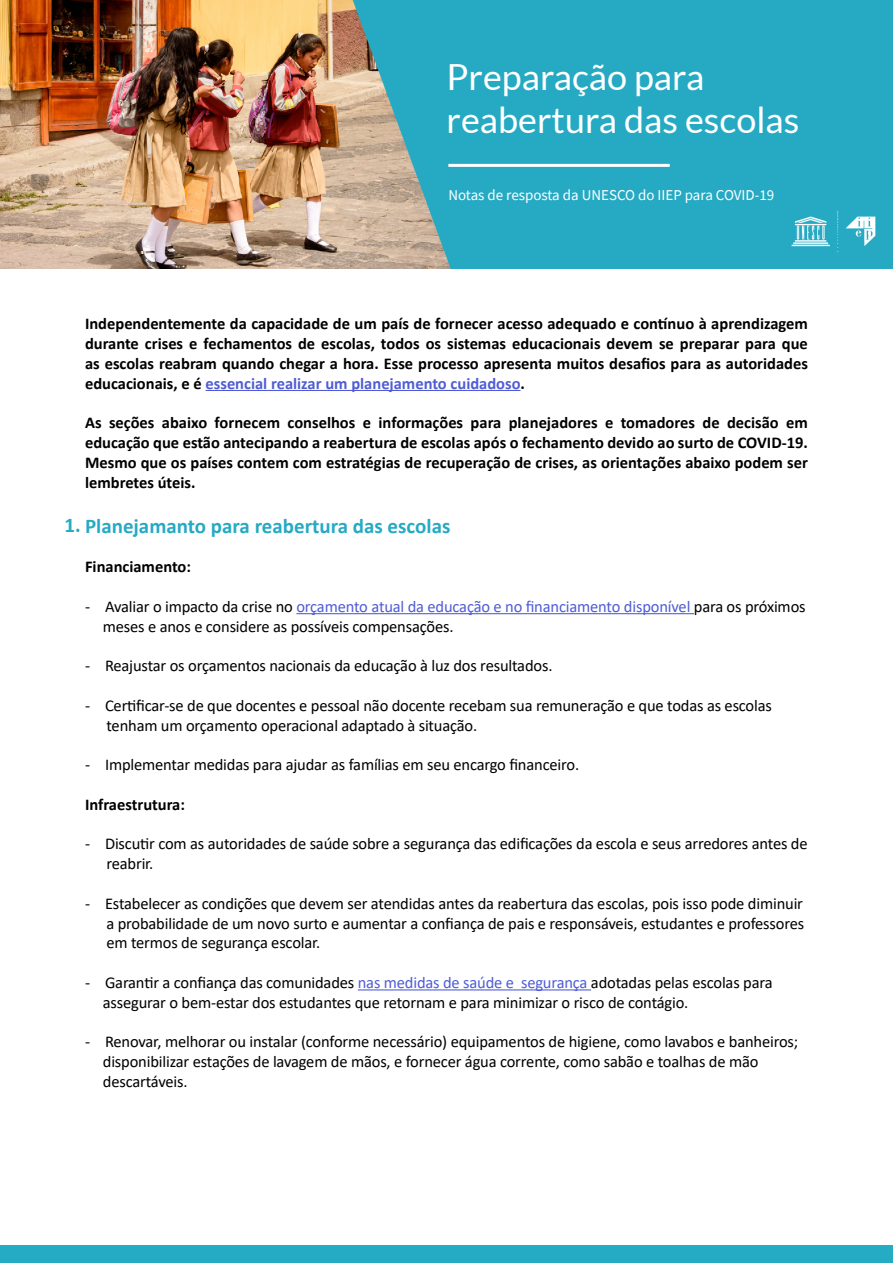
<style>
.page{position:relative;width:893px;height:1263px;background:#fff}
.page>*{position:absolute;margin:0;border:0;box-sizing:border-box;transform-origin:0 0}
.t1{font:36px/43.2px "Lato";color:#fff}
.t2{font:700 21px "Calibri";color:#26aac4}
.t3{font:16.5px/19.8px "Calibri";letter-spacing:-.01em;color:#000}
.t4{font:700 16.5px/19.8px "Calibri";color:#000;text-align:justify}
.t5{font:15px "Source Sans Pro";color:#fff}
.s1{color:#4f5cd6}
</style>
<div class="page">
<img style="left:0;top:0;width:893px;height:269px">
<div style="left:0;top:1245px;width:893px;height:18px;background:#26abc4"></div>
<hr style="left:448px;top:164px;width:222px;height:3px;background:#fff">
<hr style="left:206px;top:390px;width:315px;height:1px;background:#4f5cd6">
<hr style="left:296px;top:613px;width:398px;height:1px;background:#4f5cd6">
<hr style="left:358px;top:989px;width:233px;height:1px;background:#4f5cd6">
<h1 class="t1" style="left:446px;top:55px;width:354px">Preparação para reabertura das escolas</h1>
<p class="t5" style="left:448px;top:185px;width:327px">Notas de resposta da UNESCO do IIEP para COVID-19</p>
<p class="t4" style="left:85px;top:314px;width:724px">Independentemente da capacidade de um país de fornecer acesso adequado e contínuo à aprendizagem durante crises e fechamentos de escolas, todos os sistemas educacionais devem se preparar para que as escolas reabram quando chegar a hora. Esse processo apresenta muitos desafios para as autoridades educacionais, e é <span class="s1">essencial realizar um planejamento cuidadoso</span>.</p>
<p class="t4" style="left:85px;top:413px;width:724px">As seções abaixo fornecem conselhos e informações para planejadores e tomadores de decisão em educação que estão antecipando a reabertura de escolas após o fechamento devido ao surto de COVID-19.<br>Mesmo que os países contem com estratégias de recuperação de crises, as orientações abaixo podem ser lembretes úteis.</p>
<p class="t2" style="left:65px;top:511px;width:387px">1. Planejamanto para reabertura das escolas</p>
<p class="t4" style="left:85px;top:557px;width:108px">Financiamento:</p>
<p class="t3" style="left:103px;top:596px;width:704px;text-indent:-18px">- Avaliar o impacto da crise no <span class="s1">orçamento atual da educação e no financiamento disponível</span> para os próximos meses e anos e considere as possíveis compensações.</p>
<p class="t3" style="left:85px;top:655px;width:469px">- Reajustar os orçamentos nacionais da educação à luz dos resultados.</p>
<p class="t3" style="left:106px;top:695px;width:667px;text-indent:-21px">- Certificar-se de que docentes e pessoal não docente recebam sua remuneração e que todas as escolas tenham um orçamento operacional adaptado à situação.</p>
<p class="t3" style="left:85px;top:754px;width:496px">- Implementar medidas para ajudar as famílias em seu encargo financeiro.</p>
<p class="t4" style="left:85px;top:794px;width:101px">Infraestrutura:</p>
<p class="t3" style="left:106px;top:834px;width:703px;text-indent:-21px">- Discutir com as autoridades de saúde sobre a segurança das edificações da escola e seus arredores antes de reabrir.</p>
<p class="t3" style="left:106px;top:893px;width:699px;text-align:justify;text-indent:-21px">- Estabelecer as condições que devem ser atendidas antes da reabertura das escolas, pois isso pode diminuir a probabilidade de um novo surto e aumentar a confiança de pais e responsáveis, estudantes e professores em termos de segurança escolar.</p>
<p class="t3" style="left:103px;top:972px;width:671px;text-indent:-18px">- Garantir a confiança das comunidades <span class="s1">nas medidas de saúde e segurança</span> adotadas pelas escolas para assegurar o bem-estar dos estudantes que retornam e para minimizar o risco de contágio.</p>
<p class="t3" style="left:103px;top:1032px;width:697px;text-indent:-18px">- Renovar, melhorar ou instalar (conforme necessário) equipamentos de higiene, como lavabos e banheiros; disponibilizar estações de lavagem de mãos, e fornecer água corrente, como sabão e toalhas de mão descartáveis.</p>
</div>
